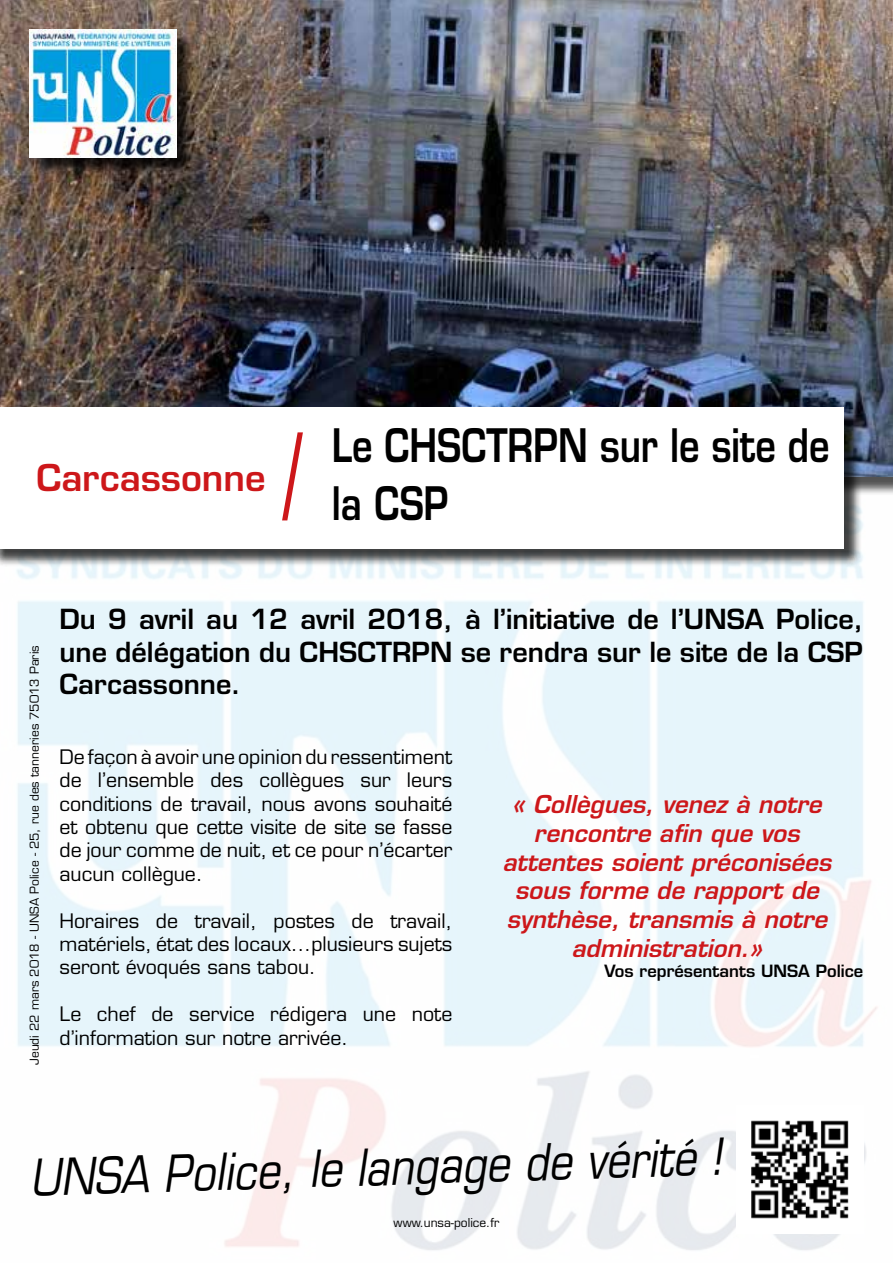
<style>
.page{position:relative;width:893px;height:1263px;background:#fff}
.page>*{position:absolute;margin:0;border:0;box-sizing:border-box;transform-origin:0 0}
.t1{font:118.95px "Arial Narrow";color:#cd171a;scale:.77 1}
.t2{font:italic 49.5px "Eurostile LT Std";color:#000;scale:.85 1}
.t3{font:600 45px "Eurostile LT Std";color:#000;scale:.8 1}
.t4{font:600 36px "Eurostile LT Std";color:#cd171a}
.t5{font:600 27px/32.4px "Eurostile LT Std";color:#000;text-align:justify}
.t6{font:italic 600 24px/28.8px "Eurostile LT Std";color:#cd171a;text-align:center}
.t7{font:19.5px/23.4px "Eurostile LT Std";color:#000;text-align:justify}
.t8{font:600 16.5px "Eurostile LT Std";color:#000}
.t9{font:12px "Eurostile LT Std";color:#000}
</style>
<div class="page">
<img style="left:0;top:0;width:893px;height:1250px">
<div style="left:32px;top:32px;width:163px;height:144px;background:#000;opacity:.75"></div>
<img style="left:30px;top:30px;width:147px;height:127px">
<div style="left:0;top:409px;width:862px;height:158px;background:#000;opacity:.75"></div>
<div style="left:0;top:407px;width:843px;height:142px;background:#fff"></div>
<img style="left:736px;top:1106px;width:128px;height:127px">
<h3 class="t4" style="left:36px;top:455px;width:231px">Carcassonne</h3>
<h1 class="t1" style="left:282px;top:390px;width:29px">/</h1>
<h3 class="t3" style="left:332px;top:417px;width:624px">Le CHSCTRPN sur le site de</h3>
<h3 class="t3" style="left:332px;top:476px;width:148px">la CSP</h3>
<p class="t9" style="left:27px;top:1065px;width:421px;rotate:-90deg">Jeudi 22 mars 2018 - UNSA Police - 25, rue des tanneries 75013 Paris</p>
<h3 class="t5" style="left:60px;top:603px;width:805px">Du 9 avril au 12 avril 2018, à l’initiative de l’UNSA Police, une délégation du CHSCTRPN se rendra sur le site de la CSP Carcassonne.</h3>
<p class="t7" style="left:60px;top:745px;width:394px">De façon à avoir une opinion du ressentiment de l’ensemble des collègues sur leurs conditions de travail, nous avons souhaité et obtenu que cette visite de site se fasse de jour comme de nuit, et ce pour n’écarter aucun collègue.</p>
<p class="t7" style="left:60px;top:909px;width:394px">Horaires de travail, postes de travail, matériels, état des locaux...plusieurs sujets seront évoqués sans tabou.</p>
<p class="t7" style="left:60px;top:1002px;width:394px">Le chef de service rédigera une note d’information sur notre arrivée.</p>
<p class="t6" style="left:502px;top:790px;width:330px">« Collègues, venez à notre rencontre afin que vos attentes soient préconisées sous forme de rapport de synthèse, transmis à notre administration.»</p>
<p class="t8" style="left:604px;top:960px;width:260px">Vos représentants UNSA Police</p>
<h2 class="t2" style="left:28px;top:1149px;width:816px;rotate:-2deg">UNSA Police, le langage de vérité !</h2>
<p class="t9" style="left:394px;top:1216px;width:107px">www.unsa-police.fr</p>
</div>
